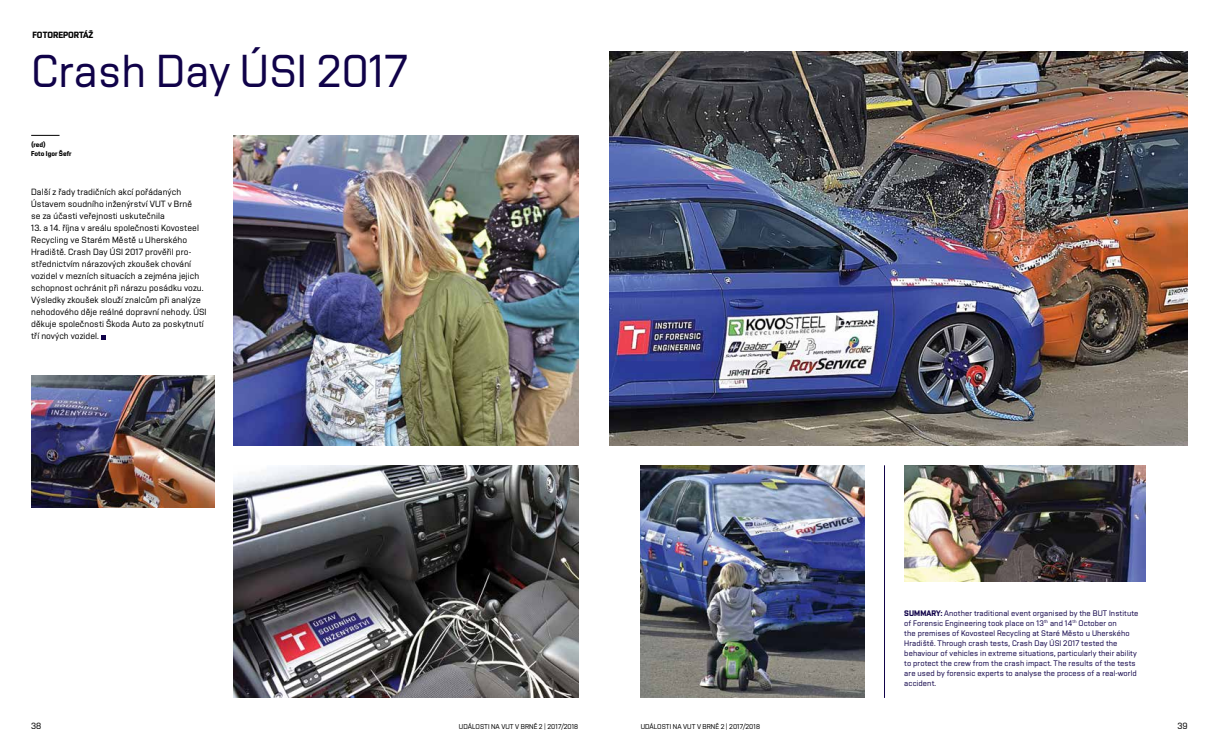
<style>
.page{position:relative;width:1219px;height:749px;background:#fff}
.page>*{position:absolute;margin:0;border:0;box-sizing:border-box;transform-origin:0 0}
.t1{font:46px "Vafle Light VUT";letter-spacing:-.005em;color:#100249}
.t2{font:9px/12px "Vafle Light VUT";letter-spacing:.005em;color:#000}
.t3{font:700 9px "Vafle VUT";color:#000}
.t4{font:8px/10px "Vafle Light VUT";letter-spacing:.01em;color:#100249}
.t5{font:7px "Vafle Light VUT";color:#000}
.t6{font:700 7px/9px "Vafle VUT";color:#000}
.s1{font-family:"Vafle VUT";font-weight:700}
</style>
<div class="page">
<img style="left:234px;top:135px;width:344px;height:310px">
<img style="left:609px;top:51px;width:579px;height:394px">
<img style="left:234px;top:465px;width:344px;height:232px">
<img style="left:641px;top:465px;width:224px;height:232px">
<img style="left:904px;top:465px;width:241px;height:116px">
<img style="left:31px;top:375px;width:183px;height:132px">
<svg style="left:101px;top:335px;width:5px;height:4px"></svg>
<svg style="left:31px;top:135px;width:29px;height:1px"></svg>
<hr style="left:884px;top:465px;width:1px;height:232px;background:#100249">
<p class="t3" style="left:33px;top:30px;width:62px">FOTOREPORTÁŽ</p>
<h1 class="t1" style="left:31px;top:44px;width:378px">Crash Day ÚSI 2017</h1>
<p class="t6" style="left:31px;top:140px;width:42px">(red)<br>Foto Igor Šefr</p>
<p class="t2" style="left:31px;top:186px;width:163px">Další z řady tradičních akcí pořádaných<br>Ústavem soudního inženýrství VUT v Brně se za účasti veřejnosti uskutečnila</p>
<p class="t2" style="left:31px;top:222px;width:177px">13. a 14. října v areálu společnosti Kovosteel Recycling ve Starém Městě u Uherského Hradiště. Crash Day ÚSI 2017 prověřil pro&shy;střednictvím nárazových zkoušek chování vozidel v mezních situacích a zejména jejich schopnost ochránit při nárazu posádku vozu.<br>Výsledky zkoušek slouží znalcům při analýze nehodového děje reálné dopravní nehody. ÚSI děkuje společnosti Škoda Auto za poskytnutí tří nových vozidel.</p>
<p class="t4" style="left:904px;top:608px;width:236px"><span class="s1">SUMMARY:</span> Another traditional event organised by the BUT Institute of Forensic Engineering took place on 13<sup>th</sup> and 14<sup>th</sup> October on<br>the premises of Kovosteel Recycling at Staré Město u Uherského Hradiště. Through crash tests, Crash Day ÚSI 2017 tested the behaviour of vehicles in extreme situations, particularly their ability to protect the crew from the crash impact. The results of the tests are used by forensic experts to analyse the process of a real-world accident.</p>
<p class="t2" style="left:31px;top:719px;width:12px">38</p>
<p class="t5" style="left:459px;top:722px;width:121px">UDÁLOSTI NA VUT V BRNĚ 2 | 2017/2018</p>
<p class="t5" style="left:641px;top:722px;width:121px">UDÁLOSTI NA VUT V BRNĚ 2 | 2017/2018</p>
<p class="t2" style="left:1177px;top:719px;width:12px">39</p>
</div>
